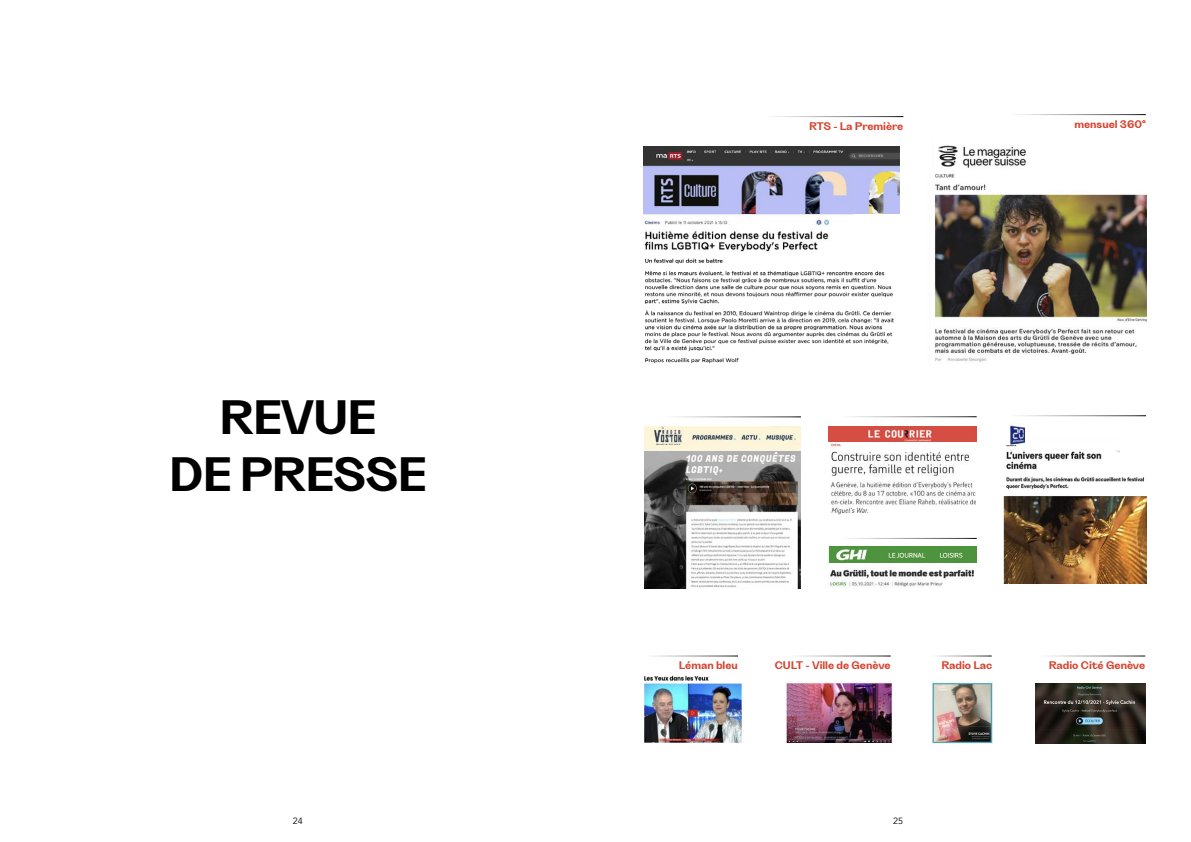
<style>
.page{position:relative;width:1191px;height:842px;background:#fff}
.page>*{position:absolute;margin:0;border:0;box-sizing:border-box;transform-origin:0 0}
.t1{font:700 48px/57.6px "Grotta";letter-spacing:-.02em;color:#000;text-align:center}
.t2{font:700 11px "Grotta";color:#d54430}
.t3{font:9px "Avenir";color:#000}
</style>
<div class="page">
<img style="left:934px;top:173px;width:212px;height:189px">
<img style="left:938px;top:145px;width:88px;height:23px">
<img style="left:644px;top:217px;width:186px;height:35px">
<img style="left:644px;top:147px;width:255px;height:67px">
<img style="left:645px;top:258px;width:249px;height:106px">
<img style="left:830px;top:569px;width:144px;height:18px">
<img style="left:828px;top:546px;width:148px;height:17px">
<img style="left:785px;top:682px;width:107px;height:61px">
<img style="left:932px;top:681px;width:61px;height:63px">
<img style="left:1035px;top:683px;width:110px;height:61px">
<img style="left:830px;top:443px;width:145px;height:71px">
<img style="left:828px;top:426px;width:148px;height:16px">
<img style="left:1003px;top:438px;width:143px;height:146px">
<img style="left:1003px;top:423px;width:21px;height:21px">
<img style="left:645px;top:675px;width:64px;height:6px">
<img style="left:644px;top:683px;width:100px;height:60px">
<img style="left:645px;top:451px;width:155px;height:138px">
<img style="left:645px;top:426px;width:155px;height:25px">
<div style="left:1116px;top:421px;width:51px;height:20px;background:#fff"></div>
<div style="left:1120px;top:449px;width:39px;height:8px;background:#fff"></div>
<h1 class="t1" style="left:169px;top:389px;width:259px">REVUE<br>DE PRESSE</h1>
<p class="t2" style="left:809px;top:120px;width:96px">RTS - La Première</p>
<p class="t2" style="left:1074px;top:118px;width:73px">mensuel 360°</p>
<p class="t2" style="left:679px;top:659px;width:61px">Léman bleu</p>
<p class="t2" style="left:774px;top:659px;width:117px">CULT - Ville de Genève</p>
<p class="t2" style="left:941px;top:659px;width:52px">Radio Lac</p>
<p class="t2" style="left:1048px;top:659px;width:98px">Radio Cité Genève</p>
<p class="t3" style="left:293px;top:816px;width:12px">24</p>
<p class="t3" style="left:893px;top:816px;width:12px">25</p>
</div>
